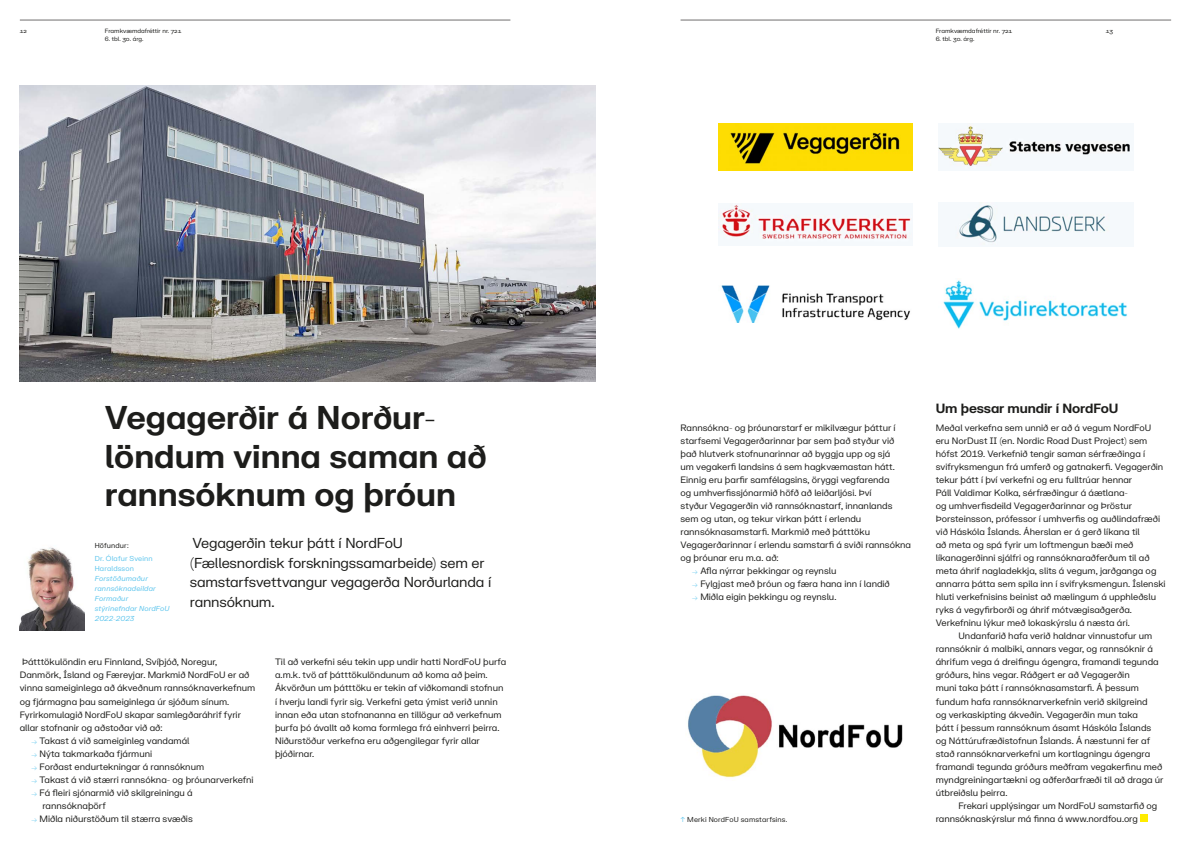
<style>
.page{position:relative;width:1191px;height:842px;background:#fff}
.page>*{position:absolute;margin:0;border:0;box-sizing:border-box;transform-origin:0 0}
.t1{font:700 32px/38.4px "Vegagerdin FK Grotesk";color:#1d1d1b}
.t2{font:14px/19.6px "Vegagerdin FK Grotesk";letter-spacing:-.015em;color:#1d1d1b}
.t3{font:700 13px "Vegagerdin FK Grotesk";letter-spacing:-.01em;color:#1d1d1b}
.t4{font:9px/13px "Vegagerdin FK Grotesk";color:#1d1d1b}
.t5{font:italic 7px/10px "Vegagerdin FK Grotesk Semi";letter-spacing:.02em;color:#5dc5ed}
.t6{font:7px "Vegagerdin FK Grotesk";letter-spacing:.02em;color:#1d1d1b}
.t7{font:7px/10px "Vegagerdin FK Grotesk";letter-spacing:.02em;color:#5dc5ed}
.t8{font:6px "Vegagerdin FK Grotesk";color:#1d1d1b}
.s1{font-weight:900;font-size:7px;color:#5dc5ed}
.s2{color:#5dc5ed}
</style>
<div class="page">
<hr style="left:680px;top:20px;width:491px;height:1px;background:#706f6f">
<hr style="left:20px;top:20px;width:490px;height:1px;background:#706f6f">
<img style="left:20px;top:547px;width:65px;height:84px">
<img style="left:20px;top:85px;width:575px;height:297px">
<div style="left:1140px;top:814px;width:7px;height:8px;background:#ffec00"></div>
<img style="left:688px;top:695px;width:215px;height:83px">
<img style="left:955px;top:203px;width:155px;height:43px">
<img style="left:718px;top:203px;width:193px;height:37px">
<img style="left:938px;top:125px;width:195px;height:44px">
<img style="left:718px;top:124px;width:195px;height:46px">
<img style="left:721px;top:286px;width:189px;height:37px">
<img style="left:943px;top:280px;width:184px;height:49px">
<p class="t8" style="left:20px;top:26px;width:8px">12</p>
<p class="t8" style="left:105px;top:26px;width:78px">Framkvæmdafréttir nr. 721</p>
<p class="t8" style="left:105px;top:34px;width:40px">6. tbl. 30. árg.</p>
<h1 class="t1" style="left:105px;top:397px;width:383px">Vegagerðir á Norður&shy;löndum vinna saman að rannsóknum og þróun</h1>
<h2 class="t2" style="left:190px;top:532px;width:303px">Vegagerðin tekur þátt í NordFoU (Fællesnordisk forskningssamarbeide) sem er samstarfsvettvangur vegagerða Norðurlanda í rannsóknum.</h2>
<p class="t6" style="left:95px;top:540px;width:35px">Höfundur:</p>
<p class="t7" style="left:95px;top:553px;width:59px">Dr. Ólafur Sveinn<br>Haraldsson</p>
<p class="t5" style="left:95px;top:573px;width:76px">Forstöðumaður rannsóknadeildar<br>Formaður stýrinefndar NordFoU<br>2022-2023</p>
<p class="t4" style="left:20px;top:655px;width:237px">Þátttökulöndin eru Finnland, Svíþjóð, Noregur, Danmörk, Ísland og Færeyjar. Markmið NordFoU er að vinna sameiginlega að ákveðnum rannsóknaverkefnum og fjármagna þau sameiginlega úr sjóðum sínum.<br>Fyrirkomulagið NordFoU skapar samlegðaráhrif fyrir allar stofnanir og aðstoðar við að:</p>
<p class="t4" style="left:31px;top:733px;width:160px"><span class="s1">→</span> Takast á við sameiginleg vandamál</p>
<p class="t4" style="left:31px;top:746px;width:123px"><span class="s1">→</span> Nýta takmarkaða fjármuni</p>
<p class="t4" style="left:31px;top:759px;width:174px"><span class="s1">→</span> Forðast endurtekningar á rannsóknum</p>
<p class="t4" style="left:31px;top:772px;width:224px"><span class="s1">→</span> Takast á við stærri rannsókna- og þróunarverkefni</p>
<p class="t4" style="left:42px;top:785px;width:152px;text-indent:-11px"><span class="s1">→</span> Fá fleiri sjónarmið við skilgreiningu á rannsóknaþörf</p>
<p class="t4" style="left:31px;top:811px;width:163px"><span class="s1">→</span> Miðla niðurstöðum til stærra svæðis</p>
<p class="t4" style="left:275px;top:655px;width:233px">Til að verkefni séu tekin upp undir hatti NordFoU þurfa a.m.k. tvö af þátttökulöndunum að koma að þeim.<br>Ákvörðun um þátttöku er tekin af viðkomandi stofnun í hverju landi fyrir sig. Verkefni geta ýmist verið unnin innan eða utan stofnananna en tillögur að verkefnum þurfa þó ávallt að koma formlega frá einhverri þeirra.<br>Niðurstöður verkefna eru aðgengilegar fyrir allar þjóðirnar.</p>
<p class="t8" style="left:935px;top:26px;width:78px">Framkvæmdafréttir nr. 721</p>
<p class="t8" style="left:935px;top:34px;width:40px">6. tbl. 30. árg.</p>
<p class="t8" style="left:1106px;top:26px;width:9px">13</p>
<p class="t4" style="left:680px;top:420px;width:232px">Rannsókna- og þróunarstarf er mikilvægur þáttur í starfsemi Vegagerðarinnar þar sem það styður við það hlutverk stofnunarinnar að byggja upp og sjá<br>um vegakerfi landsins á sem hagkvæmastan hátt.<br>Einnig eru þarfir samfélagsins, öryggi vegfarenda<br>og umhverfissjónarmið höfð að leiðarljósi. Því<br>styður Vegagerðin við rannsóknastarf, innanlands sem og utan, og tekur virkan þátt í erlendu rannsóknasamstarfi. Markmið með þátttöku Vegagerðarinnar í erlendu samstarfi á sviði rannsókna og þróunar eru m.a. að:</p>
<p class="t4" style="left:692px;top:564px;width:146px"><span class="s1">→</span> Afla nýrrar þekkingar og reynslu</p>
<p class="t4" style="left:692px;top:577px;width:199px"><span class="s1">→</span> Fylgjast með þróun og færa hana inn í landið</p>
<p class="t4" style="left:692px;top:590px;width:146px"><span class="s1">→</span> Miðla eigin þekkingu og reynslu.</p>
<h3 class="t3" style="left:935px;top:398px;width:184px">Um þessar mundir í NordFoU</h3>
<p class="t4" style="left:935px;top:420px;width:231px">Meðal verkefna sem unnið er að á vegum NordFoU eru NorDust II (en. Nordic Road Dust Project) sem hófst 2019. Verkefnið tengir saman sérfræðinga í svifryksmengun frá umferð og gatnakerfi. Vegagerðin tekur þátt í því verkefni og eru fulltrúar hennar<br>Páll Valdimar Kolka, sérfræðingur á áætlana-<br>og umhverfisdeild Vegagerðarinnar og Þröstur Þorsteinsson, prófessor í umhverfis og auðlindafræði við Háskóla Íslands. Áherslan er á gerð líkana til<br>að meta og spá fyrir um loftmengun bæði með líkanagerðinni sjálfri og rannsóknaraðferðum til að meta áhrif nagladekkja, slits á vegum, jarðganga og annarra þátta sem spila inn í svifryksmengun. Íslenski hluti verkefnisins beinist að mælingum á upphleðslu ryks á vegyfirborði og áhrif mótvægisaðgerða.<br>Verkefninu lýkur með lokaskýrslu á næsta ári.</p>
<p class="t4" style="left:935px;top:629px;width:229px;text-indent:23px">Undanfarið hafa verið haldnar vinnustofur um rannsóknir á malbiki, annars vegar, og rannsóknir á áhrifum vega á dreifingu ágengra, framandi tegunda gróðurs, hins vegar. Ráðgert er að Vegagerðin<br>muni taka þátt í rannsóknasamstarfi. Á þessum fundum hafa rannsóknarverkefnin verið skilgreind<br>og verkaskipting ákveðin. Vegagerðin mun taka<br>þátt í þessum rannsóknum ásamt Háskóla Íslands og Náttúrufræðistofnun Íslands. Á næstunni fer af stað rannsóknarverkefni um kortlagningu ágengra framandi tegunda gróðurs meðfram vegakerfinu með myndgreiningartækni og aðferðarfræði til að draga úr útbreiðslu þeirra.</p>
<p class="t4" style="left:958px;top:798px;width:200px">Frekari upplýsingar um NordFoU samstarfið og</p>
<p class="t6" style="left:680px;top:814px;width:108px"><span class="s2">↑</span> Merki NordFoU samstarfsins.</p>
<p class="t4" style="left:935px;top:811px;width:204px">rannsóknaskýrslur má finna á www.nordfou.org</p>
</div>
